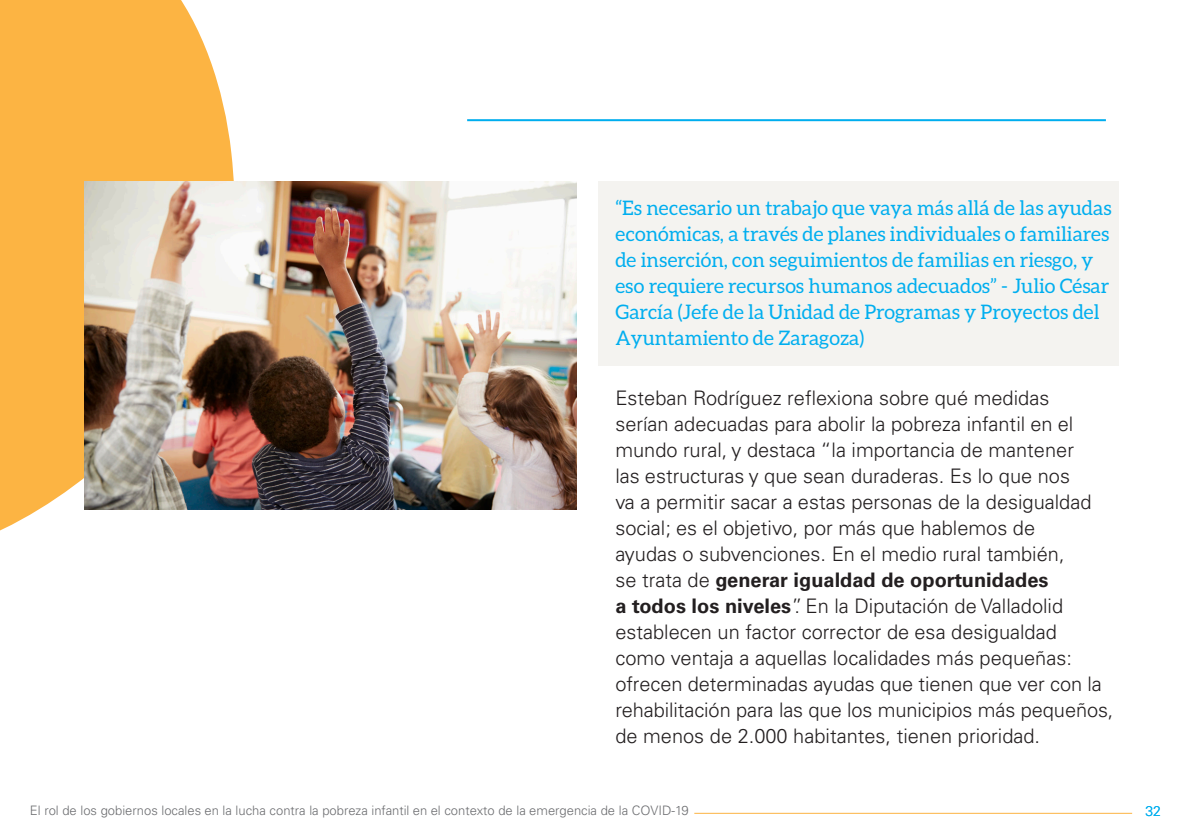
<style>
.page{position:relative;width:1191px;height:840px;background:#fff}
.page>*{position:absolute;margin:0;border:0;box-sizing:border-box;transform-origin:0 0}
.t1{font:300 20px/26px "Univers LT Pro 45";color:#231f20}
.Destacado{font:20px/26px "Aleo";color:#00aeef}
.t2{font:300 14px "Univers LT Pro 45";color:#00aeef}
.t3{font:300 13px "Univers LT Pro 45";color:#6c6d70}
.s1{font-family:"Univers LT Pro 65";font-weight:700}
</style>
<div class="page">
<hr style="left:694px;top:812px;width:438px;height:1px;background:#fcb443">
<svg style="left:0;top:0;width:243px;height:531px;background:#fcbd5c"></svg>
<div style="left:598px;top:181px;width:520px;height:184px;background:#f4f3f0"></div>
<hr style="left:467px;top:119px;width:639px;height:2px;background:#00aeef">
<img style="left:84px;top:181px;width:492px;height:328px">
<p class="Destacado" style="left:615px;top:194px;width:498px">“Es necesario un trabajo que vaya más allá de las ayudas económicas, a través de planes individuales o familiares de inserción, con seguimientos de familias en riesgo, y eso requiere recursos humanos adecuados” - Julio César García (Jefe de la Unidad de Programas y Proyectos del Ayuntamiento de Zaragoza)</p>
<p class="t1" style="left:615px;top:384px;width:500px">Esteban Rodríguez reflexiona sobre qué medidas<br>serían adecuadas para abolir la pobreza infantil en el mundo rural, y destaca “la importancia de mantener<br>las estructuras y que sean duraderas. Es lo que nos<br>va a permitir sacar a estas personas de la desigualdad social; es el objetivo, por más que hablemos de<br>ayudas o subvenciones. En el medio rural también,<br>se trata de <span class="s1">generar igualdad de oportunidades<br>a todos los niveles</span>”. En la Diputación de Valladolid establecen un factor corrector de esa desigualdad<br>como ventaja a aquellas localidades más pequeñas: ofrecen determinadas ayudas que tienen que ver con la rehabilitación para las que los municipios más pequeños, de menos de 2.000 habitantes, tienen prioridad.</p>
<p class="t3" style="left:30px;top:802px;width:660px">El rol de los gobiernos locales en la lucha contra la pobreza infantil en el contexto de la emergencia de la COVID-19</p>
<p class="t2" style="left:1145px;top:802px;width:17px">32</p>
</div>
